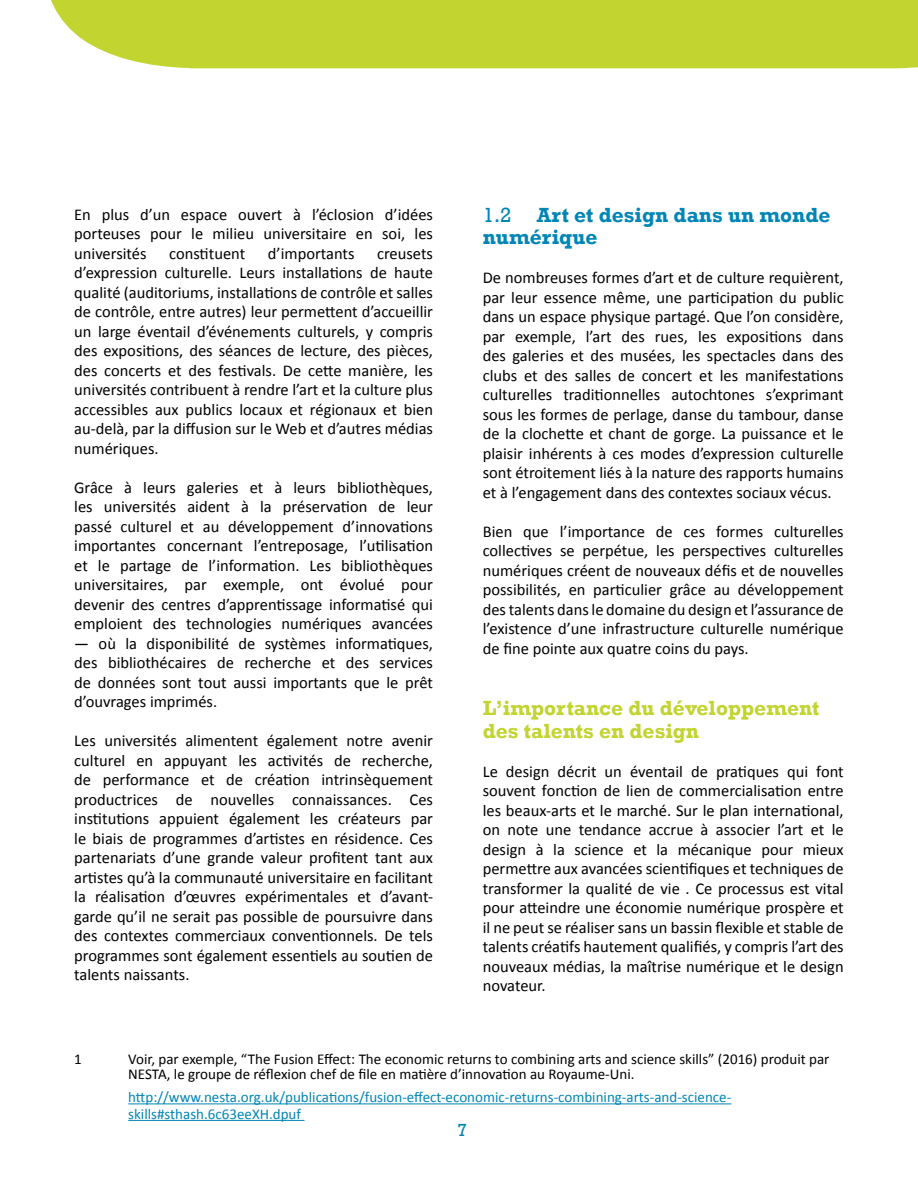
<style>
.page{position:relative;width:918px;height:1188px;background:#fff}
.page>*{position:absolute;margin:0;border:0;box-sizing:border-box;transform-origin:0 0}
.t1{font:700 21px/22.5px "Rockwell";color:#c1d42f}
.t2{font:700 21px/22.5px "Rockwell";color:#0085b7}
.t3{font:18px "Rockwell";color:#0085b7}
.t4{font:16.5px/19.5px "Calibri";color:#000101;text-align:justify}
.t5{font:15px/15px "Calibri";color:#000}
.t6{font:15px/16.5px "Calibri";color:#0085b7}
.s1{font-weight:400}
</style>
<div class="page">
<div style="left:51px;top:0;width:867px;height:68px;background:#c1d42f"></div>
<hr style="left:128px;top:1103px;width:603px;height:1px;background:#0085b7">
<hr style="left:128px;top:1120px;width:177px;height:1px;background:#0085b7">
<p class="t4" style="left:74px;top:205px;width:360px">En plus d’un espace ouvert à l’éclosion d’idées porteuses pour le milieu universitaire en soi, les universités</p>
<p class="t4" style="left:169px;top:244px;width:78px">constituent</p>
<p class="t4" style="left:268px;top:244px;width:88px">d’importants</p>
<p class="t4" style="left:74px;top:244px;width:360px;text-indent:303px">creusets d’expression culturelle. Leurs installations de haute qualité (auditoriums, installations de contrôle et salles de contrôle, entre autres) leur permettent d’accueillir un large éventail d’événements culturels, y compris des expositions, des séances de lecture, des pièces, des concerts et des festivals. De cette manière, les universités contribuent à rendre l’art et la culture plus accessibles aux publics locaux et régionaux et bien au-delà, par la diffusion sur le Web et d’autres médias numériques.</p>
<p class="t4" style="left:74px;top:478px;width:360px">Grâce à leurs galeries et à leurs bibliothèques, les universités aident à la préservation de leur passé culturel et au développement d’innovations importantes concernant l’entreposage, l’utilisation et le partage de l’information. Les bibliothèques universitaires, par exemple, ont évolué pour devenir des centres d’apprentissage informatisé qui emploient des technologies numériques avancées</p>
<p class="t4" style="left:74px;top:634px;width:360px">— où la disponibilité de systèmes informatiques, des bibliothécaires de recherche et des services de données sont tout aussi importants que le prêt d’ouvrages imprimés.</p>
<p class="t4" style="left:74px;top:731px;width:360px">Les universités alimentent également notre avenir culturel en appuyant les activités de recherche, de performance et de création intrinsèquement productrices de nouvelles connaissances. Ces institutions appuient également les créateurs par le biais de programmes d’artistes en résidence. Ces partenariats d’une grande valeur profitent tant aux artistes qu’à la communauté universitaire en facilitant la réalisation d’œuvres expérimentales et d’avant&shy;garde qu’il ne serait pas possible de poursuivre dans des contextes commerciaux conventionnels. De tels programmes sont également essentiels au soutien de talents naissants.</p>
<p class="t2" style="left:483px;top:204px;width:349px"><span class="s1">1.2</span> Art et design dans un monde numérique</p>
<p class="t4" style="left:483px;top:268px;width:363px">De nombreuses formes d’art et de culture requièrent, par leur essence même, une participation du public dans un espace physique partagé. Que l’on considère, par exemple, l’art des rues, les expositions dans des galeries et des musées, les spectacles dans des clubs et des salles de concert et les manifestations culturelles traditionnelles autochtones s’exprimant sous les formes de perlage, danse du tambour, danse de la clochette et chant de gorge. La puissance et le plaisir inhérents à ces modes d’expression culturelle sont étroitement liés à la nature des rapports humains et à l’engagement dans des contextes sociaux vécus.</p>
<p class="t4" style="left:483px;top:522px;width:362px">Bien que l’importance de ces formes culturelles collectives se perpétue, les perspectives culturelles numériques créent de nouveaux défis et de nouvelles possibilités, en particulier grâce au développement des talents dans le domaine du design et l’assurance de l’existence d’une infrastructure culturelle numérique de fine pointe aux quatre coins du pays.</p>
<p class="t1" style="left:483px;top:697px;width:338px">L’importance du développement des talents en design</p>
<p class="t4" style="left:483px;top:762px;width:362px">Le design décrit un éventail de pratiques qui font souvent fonction de lien de commercialisation entre les beaux-arts et le marché. Sur le plan international, on note une tendance accrue à associer l’art et le design à la science et la mécanique pour mieux permettre aux avancées scientifiques et techniques de transformer la qualité de vie . Ce processus est vital pour atteindre une économie numérique prospère et il ne peut se réaliser sans un bassin flexible et stable de talents créatifs hautement qualifiés, y compris l’art des nouveaux médias, la maîtrise numérique et le design novateur.</p>
<p class="t5" style="left:74px;top:1052px;width:9px">1</p>
<p class="t5" style="left:128px;top:1052px;width:703px">Voir, par exemple, “The Fusion Effect: The economic returns to combining arts and science skills” (2016) produit par<br>NESTA, le groupe de réflexion chef de file en matière d’innovation au Royaume-Uni.</p>
<p class="t6" style="left:128px;top:1089px;width:605px">http://www.nesta.org.uk/publications/fusion-effect-economic-returns-combining-arts-and-science&shy;skills#sthash.6c63eeXH.dpuf</p>
<p class="t3" style="left:458px;top:1119px;width:11px">7</p>
</div>
